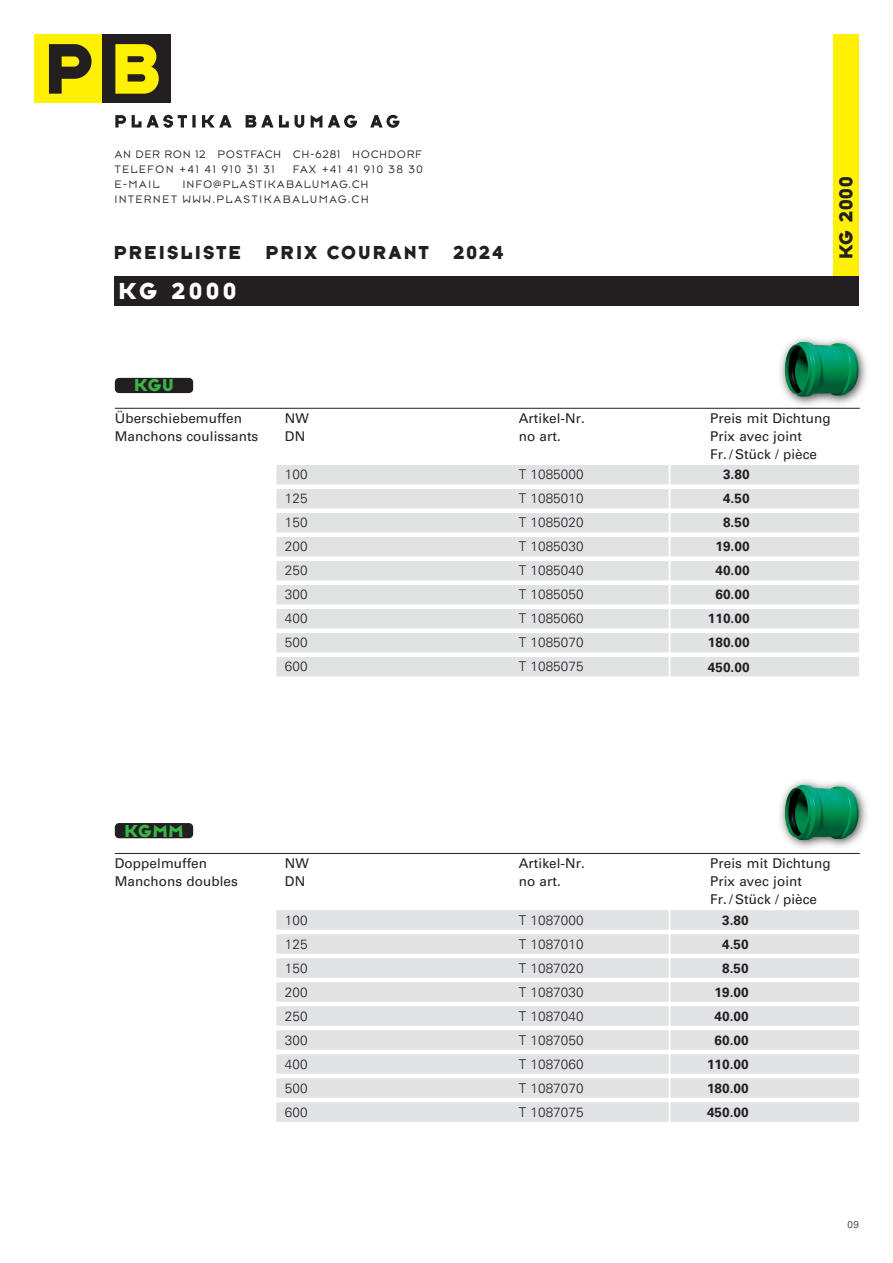
<style>
.page{position:relative;width:893px;height:1263px;background:#fff}
.page>*{position:absolute;margin:0;border:0;box-sizing:border-box;transform-origin:0 0}
.t1{font:24px "Typeface Six";letter-spacing:.165em;color:#fff}
.t2{font:19.5px "Typeface Six";letter-spacing:.11em;color:#231f20}
.t3{font:18px "Typeface Six";letter-spacing:.055em;color:#3ab54a}
.t4{font:300 13.5px "Univers LT Pro 45";letter-spacing:.005em;color:#231f20}
.t5{font:13.5px "Univers LT Pro 55 Roman";letter-spacing:.005em;color:#231f20}
.t6{font:700 13.5px "Univers LT Pro 65";letter-spacing:.005em;color:#231f20}
.t7{font:11.25px "Typeface Seven";letter-spacing:.155em;color:#231f20}
.t8{font:11.25px "Typeface Seven";letter-spacing:.11em;color:#231f20}
.t9{font:300 9.75px "Univers LT Pro 45";color:#231f20}
</style>
<div class="page">
<div style="left:276px;top:465px;width:583px;height:19px;background:#e1e2e4"></div>
<div style="left:276px;top:489px;width:583px;height:19px;background:#e1e2e4"></div>
<div style="left:276px;top:513px;width:583px;height:19px;background:#e1e2e4"></div>
<div style="left:276px;top:537px;width:583px;height:19px;background:#e1e2e4"></div>
<div style="left:276px;top:561px;width:583px;height:19px;background:#e1e2e4"></div>
<div style="left:276px;top:585px;width:583px;height:19px;background:#e1e2e4"></div>
<div style="left:276px;top:609px;width:583px;height:19px;background:#e1e2e4"></div>
<div style="left:276px;top:633px;width:583px;height:19px;background:#e1e2e4"></div>
<div style="left:276px;top:657px;width:583px;height:19px;background:#e1e2e4"></div>
<div style="left:276px;top:910px;width:583px;height:20px;background:#e1e2e4"></div>
<div style="left:276px;top:934px;width:583px;height:20px;background:#e1e2e4"></div>
<div style="left:276px;top:958px;width:583px;height:20px;background:#e1e2e4"></div>
<div style="left:276px;top:982px;width:583px;height:20px;background:#e1e2e4"></div>
<div style="left:276px;top:1006px;width:583px;height:20px;background:#e1e2e4"></div>
<div style="left:276px;top:1030px;width:583px;height:20px;background:#e1e2e4"></div>
<div style="left:276px;top:1054px;width:583px;height:20px;background:#e1e2e4"></div>
<div style="left:276px;top:1078px;width:583px;height:20px;background:#e1e2e4"></div>
<div style="left:276px;top:1102px;width:583px;height:20px;background:#e1e2e4"></div>
<div style="left:115px;top:823px;width:78px;height:15px;background:#231f20;border-radius:4px"></div>
<img style="left:706px;top:338px;width:161px;height:70px">
<img style="left:784px;top:341px;width:75px;height:56px">
<div style="left:115px;top:378px;width:78px;height:15px;background:#231f20;border-radius:4px"></div>
<img style="left:780px;top:780px;width:87px;height:68px">
<img style="left:784px;top:785px;width:75px;height:55px">
<hr style="left:115px;top:408px;width:745px;height:1px;background:#231f20">
<hr style="left:115px;top:853px;width:745px;height:1px;background:#231f20">
<svg style="left:115px;top:115px;width:11px;height:13px"></svg>
<svg style="left:132px;top:115px;width:55px;height:13px"></svg>
<svg style="left:192px;top:115px;width:4px;height:13px"></svg>
<svg style="left:202px;top:115px;width:30px;height:13px"></svg>
<svg style="left:246px;top:115px;width:43px;height:13px"></svg>
<svg style="left:295px;top:115px;width:9px;height:13px"></svg>
<svg style="left:311px;top:115px;width:11px;height:13px"></svg>
<svg style="left:328px;top:115px;width:29px;height:13px"></svg>
<svg style="left:370px;top:115px;width:29px;height:13px"></svg>
<div style="left:34px;top:34px;width:69px;height:69px;background:#fff101"></div>
<div style="left:103px;top:34px;width:68px;height:69px;background:#231f20"></div>
<svg style="left:49px;top:44px;width:43px;height:50px"></svg>
<svg style="left:115px;top:44px;width:44px;height:50px"></svg>
<div style="left:833px;top:34px;width:26px;height:242px;background:#fff101"></div>
<div style="left:115px;top:276px;width:744px;height:30px;background:#231f20"></div>
<hr style="left:669px;top:443px;width:1px;height:244px;background:#fff">
<hr style="left:669px;top:903px;width:1px;height:229px;background:#fff">
<p class="t8" style="left:115px;top:147px;width:308px">AN DER RON 12 POSTFACH CH-6281 HOCHDORF</p>
<p class="t7" style="left:115px;top:162px;width:161px">TELEFON +41 41 910 31 31</p>
<p class="t7" style="left:293px;top:162px;width:131px">FAX +41 41 910 38 30</p>
<p class="t7" style="left:115px;top:177px;width:46px">E-MAIL</p>
<p class="t7" style="left:183px;top:177px;width:187px">INFO@PLASTIKABALUMAG.CH</p>
<p class="t7" style="left:115px;top:192px;width:255px">INTERNET WWW.PLASTIKABALUMAG.CH</p>
<p class="t2" style="left:114px;top:241px;width:129px">PREISLISTE</p>
<p class="t2" style="left:266px;top:241px;width:165px">PRIX COURANT</p>
<p class="t2" style="left:453px;top:241px;width:52px">2024</p>
<p class="t1" style="left:118px;top:277px;width:119px">KG 2000</p>
<p class="t2" style="left:834px;top:259px;width:84px;rotate:-90deg">KG 2000</p>
<p class="t3" style="left:134px;top:375px;width:41px">KGU</p>
<p class="t5" style="left:115px;top:413px;width:129px">Überschiebemuffen</p>
<p class="t5" style="left:115px;top:431px;width:145px">Manchons coulissants</p>
<p class="t5" style="left:285px;top:413px;width:26px">NW</p>
<p class="t5" style="left:519px;top:413px;width:68px">Artikel-Nr.</p>
<p class="t5" style="left:710px;top:413px;width:122px">Preis mit Dichtung</p>
<p class="t5" style="left:285px;top:431px;width:22px">DN</p>
<p class="t5" style="left:519px;top:431px;width:44px">no art.</p>
<p class="t5" style="left:710px;top:431px;width:93px">Prix avec joint</p>
<p class="t5" style="left:710px;top:449px;width:108px">Fr. / Stück / pièce</p>
<p class="t4" style="left:285px;top:470px;width:24px">100</p>
<p class="t4" style="left:519px;top:470px;width:66px">T 1085000</p>
<p class="t4" style="left:285px;top:494px;width:24px">125</p>
<p class="t4" style="left:519px;top:494px;width:66px">T 1085010</p>
<p class="t4" style="left:285px;top:518px;width:24px">150</p>
<p class="t4" style="left:519px;top:518px;width:66px">T 1085020</p>
<p class="t4" style="left:285px;top:542px;width:24px">200</p>
<p class="t4" style="left:519px;top:542px;width:66px">T 1085030</p>
<p class="t4" style="left:285px;top:566px;width:24px">250</p>
<p class="t4" style="left:519px;top:566px;width:66px">T 1085040</p>
<p class="t4" style="left:285px;top:590px;width:24px">300</p>
<p class="t4" style="left:519px;top:590px;width:66px">T 1085050</p>
<p class="t4" style="left:285px;top:614px;width:24px">400</p>
<p class="t4" style="left:519px;top:614px;width:66px">T 1085060</p>
<p class="t4" style="left:285px;top:638px;width:24px">500</p>
<p class="t4" style="left:519px;top:638px;width:66px">T 1085070</p>
<p class="t4" style="left:285px;top:662px;width:24px">600</p>
<p class="t4" style="left:519px;top:662px;width:66px">T 1085075</p>
<p class="t6" style="left:723px;top:470px;width:28px">3.80</p>
<p class="t6" style="left:723px;top:494px;width:28px">4.50</p>
<p class="t6" style="left:723px;top:518px;width:28px">8.50</p>
<p class="t6" style="left:715px;top:542px;width:36px">19.00</p>
<p class="t6" style="left:715px;top:566px;width:36px">40.00</p>
<p class="t6" style="left:715px;top:590px;width:36px">60.00</p>
<p class="t6" style="left:708px;top:614px;width:43px">110.00</p>
<p class="t6" style="left:708px;top:638px;width:43px">180.00</p>
<p class="t6" style="left:708px;top:662px;width:43px">450.00</p>
<p class="t3" style="left:125px;top:820px;width:60px">KGmm</p>
<p class="t5" style="left:115px;top:858px;width:94px">Doppelmuffen</p>
<p class="t5" style="left:115px;top:876px;width:125px">Manchons doubles</p>
<p class="t5" style="left:285px;top:858px;width:26px">NW</p>
<p class="t5" style="left:519px;top:858px;width:68px">Artikel-Nr.</p>
<p class="t5" style="left:710px;top:858px;width:122px">Preis mit Dichtung</p>
<p class="t5" style="left:285px;top:876px;width:22px">DN</p>
<p class="t5" style="left:519px;top:876px;width:44px">no art.</p>
<p class="t5" style="left:710px;top:876px;width:93px">Prix avec joint</p>
<p class="t5" style="left:710px;top:894px;width:108px">Fr. / Stück / pièce</p>
<p class="t4" style="left:285px;top:915px;width:24px">100</p>
<p class="t4" style="left:519px;top:915px;width:66px">T 1087000</p>
<p class="t4" style="left:285px;top:939px;width:24px">125</p>
<p class="t4" style="left:519px;top:939px;width:66px">T 1087010</p>
<p class="t4" style="left:285px;top:963px;width:24px">150</p>
<p class="t4" style="left:519px;top:963px;width:66px">T 1087020</p>
<p class="t4" style="left:285px;top:987px;width:24px">200</p>
<p class="t4" style="left:519px;top:987px;width:66px">T 1087030</p>
<p class="t4" style="left:285px;top:1011px;width:24px">250</p>
<p class="t4" style="left:519px;top:1011px;width:66px">T 1087040</p>
<p class="t4" style="left:285px;top:1035px;width:24px">300</p>
<p class="t4" style="left:519px;top:1035px;width:66px">T 1087050</p>
<p class="t4" style="left:285px;top:1059px;width:24px">400</p>
<p class="t4" style="left:519px;top:1059px;width:66px">T 1087060</p>
<p class="t4" style="left:285px;top:1083px;width:24px">500</p>
<p class="t4" style="left:519px;top:1083px;width:66px">T 1087070</p>
<p class="t4" style="left:285px;top:1107px;width:24px">600</p>
<p class="t4" style="left:519px;top:1107px;width:66px">T 1087075</p>
<p class="t6" style="left:722px;top:915px;width:28px">3.80</p>
<p class="t6" style="left:722px;top:939px;width:28px">4.50</p>
<p class="t6" style="left:722px;top:963px;width:28px">8.50</p>
<p class="t6" style="left:715px;top:987px;width:36px">19.00</p>
<p class="t6" style="left:715px;top:1011px;width:36px">40.00</p>
<p class="t6" style="left:715px;top:1035px;width:36px">60.00</p>
<p class="t6" style="left:707px;top:1059px;width:43px">110.00</p>
<p class="t6" style="left:707px;top:1083px;width:43px">180.00</p>
<p class="t6" style="left:707px;top:1107px;width:43px">450.00</p>
<p class="t9" style="left:848px;top:1220px;width:13px">09</p>
</div>
